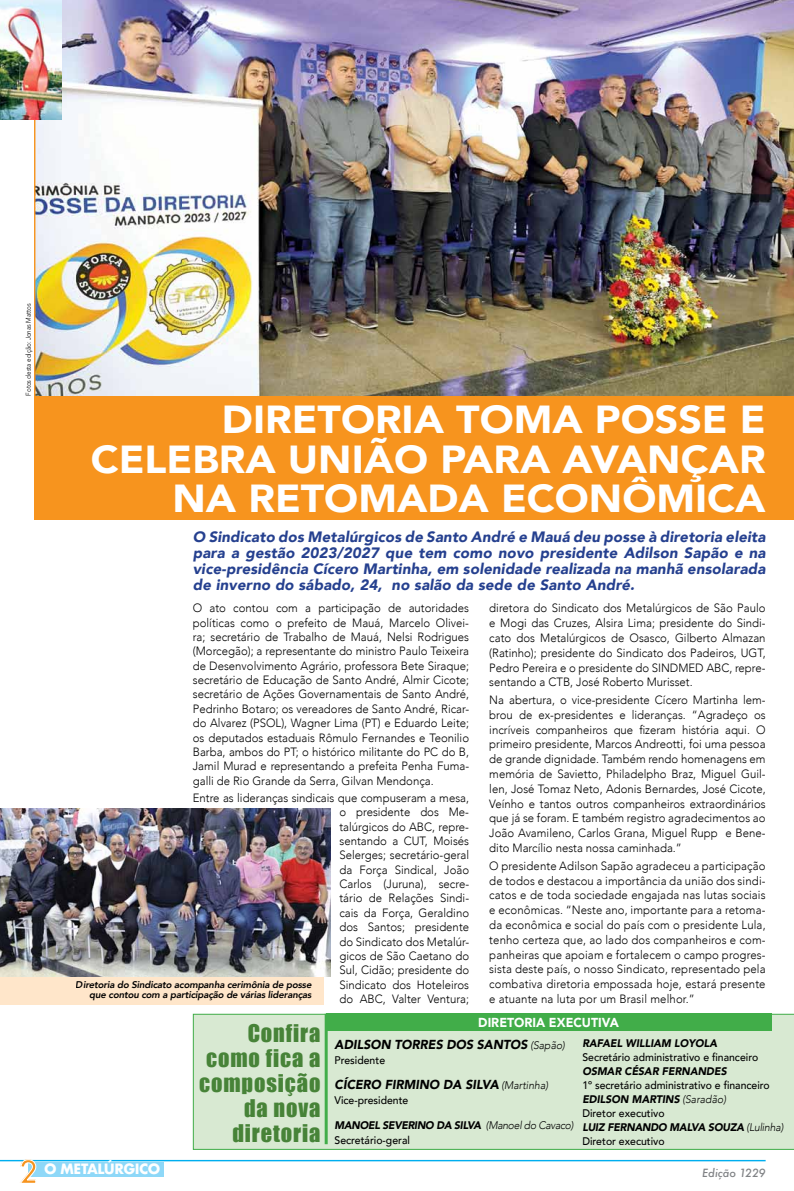
<style>
.page{position:relative;width:794px;height:1191px;background:#fff}
.page>*{position:absolute;margin:0;border:0;box-sizing:border-box;transform-origin:0 0}
.t1{font:900 39px/39.5px "Avenir";color:#fff;text-align:right;scale:1.05 1}
.t2{font:500 30.8px "Futura";color:#f7941e}
.t3{font:22.4px/25px "Impact";letter-spacing:.04em;color:#549045;text-align:right}
.t4{font:italic 900 15px/16px "Avenir";letter-spacing:.01em;color:#25408f;text-align:justify}
.t5{font:700 13.8px "Futura";letter-spacing:-.04em;color:#fff}
.t6{font:italic 900 13px "Avenir";color:#000;scale:.95 1}
.t7{font:900 13px "Avenir";color:#fff;scale:.95 1}
.t8{font:300 12px/14.4px "Avenir";color:#000;text-align:justify;scale:.95 1}
.t9{font:500 11px/14px "Avenir";color:#000;scale:.95 1}
.t10{font:italic 900 11px/15.2px "Avenir";letter-spacing:-.03em;color:#000;scale:.95 1}
.t11{font:italic 900 11px "Avenir";color:#000;scale:.95 1}
.t12{font:italic 500 11px "Futura";color:#808285}
.t13{font:italic 800 9.7px/10px "Avenir";letter-spacing:-.02em;color:#000;text-align:right}
.t14{font:300 7px "Avenir";letter-spacing:-.01em;color:#000;scale:.9 1}
.s1{font-weight:900;font-style:italic}
.s2{font-weight:300;font-style:italic}
.s3{font-weight:300;font-size:11px}
.s4{font-weight:300}
.s5{font-weight:500;font-style:normal}
</style>
<div class="page">
<div style="left:35px;top:395px;width:759px;height:125px;background:#f7941e"></div>
<div style="left:0;top:898px;width:323px;height:107px;background:#ffe6ca"></div>
<img style="left:62px;top:0;width:731px;height:395px">
<hr style="left:793px;top:0;width:1px;height:395px;background:#d1d3d4">
<img style="left:0;top:809px;width:331px;height:167px">
<img style="left:33px;top:56px;width:734px;height:464px">
<hr style="left:0;top:1159px;width:765px;height:2px;background:#00aeef">
<div style="left:28px;top:1162px;width:136px;height:14px;background:#8ed8f8"></div>
<svg style="left:19px;top:1159px;width:18px;height:18px"></svg>
<img style="left:0;top:0;width:62px;height:119px">
<div style="left:193px;top:1013px;width:601px;height:136px;background:#d8e9d2"></div>
<div style="left:326px;top:1013px;width:445px;height:18px;background:#41ad49"></div>
<hr style="left:325px;top:1013px;width:3px;height:131px;background:#41ad49">
<p class="t14" style="left:24px;top:395px;width:104px;rotate:-90deg">Fotos desta edição: Jonas Mattos</p>
<h1 class="t1" style="left:91px;top:399px;width:644px">DIRETORIA TOMA POSSE E<br>CELEBRA UNIÃO PARA AVANÇAR<br>NA RETOMADA ECONÔMICA</h1>
<p class="t4" style="left:193px;top:529px;width:574px">O Sindicato dos Metalúrgicos de Santo André e Mauá deu posse à diretoria eleita para a gestão 2023/2027 que tem como novo presidente Adilson Sapão e na vice-presidência Cícero Martinha, em solenidade realizada na manhã ensolarada de inverno do sábado, 24, no salão da sede de Santo André.</p>
<p class="t8" style="left:193px;top:601px;width:292px">O ato contou com a participação de autoridades políticas como o prefeito de Mauá, Marcelo Olivei&shy;ra; secretário de Trabalho de Mauá, Nelsi Rodrigues (Morcegão); a representante do ministro Paulo Teixeira de Desenvolvimento Agrário, professora Bete Siraque; secretário de Educação de Santo André, Almir Cicote; secretário de Ações Governamentais de Santo André, Pedrinho Botaro; os vereadores de Santo André, Ricar&shy;do Alvarez (PSOL), Wagner Lima (PT) e Eduardo Leite; os deputados estaduais Rômulo Fernandes e Teonilio Barba, ambos do PT; o histórico militante do PC do B, Jamil Murad e representando a prefeita Penha Fuma&shy;galli de Rio Grande da Serra, Gilvan Mendonça.</p>
<p class="t8" style="left:339px;top:790px;width:138px;text-indent:-147px">Entre as lideranças sindicais que compuseram a mesa, o presidente dos Me&shy;talúrgicos do ABC, repre&shy;sentando a CUT, Moisés Selerges; secretário-geral da Força Sindical, João Carlos (Juruna), secre&shy;tário de Relações Sindi&shy;cais da Força, Geraldino dos Santos; presidente do Sindicato dos Metalúr&shy;gicos de São Caetano do Sul, Cidão; presidente do Sindicato dos Hoteleiros do ABC, Valter Ventura;</p>
<p class="t8" style="left:489px;top:601px;width:292px;line-height:14.8px">diretora do Sindicato dos Metalúrgicos de São Paulo e Mogi das Cruzes, Alsira Lima; presidente do Sindi&shy;cato dos Metalúrgicos de Osasco, Gilberto Almazan (Ratinho); presidente do Sindicato dos Padeiros, UGT, Pedro Pereira e o presidente do SINDMED ABC, repre&shy;sentando a CTB, José Roberto Murisset.</p>
<p class="t8" style="left:489px;top:692px;width:292px;line-height:14.8px">Na abertura, o vice-presidente Cícero Martinha lem&shy;brou de ex-presidentes e lideranças. “Agradeço os incríveis companheiros que fizeram história aqui. O primeiro presidente, Marcos Andreotti, foi uma pessoa de grande dignidade. Também rendo homenagens em memória de Savietto, Philadelpho Braz, Miguel Guil&shy;len, José Tomaz Neto, Adonis Bernardes, José Cicote, Veínho e tantos outros companheiros extraordinários que já se foram. E também registro agradecimentos ao João Avamileno, Carlos Grana, Miguel Rupp e Bene&shy;dito Marcílio nesta nossa caminhada.”</p>
<p class="t8" style="left:489px;top:858px;width:292px;line-height:14.8px">O presidente Adilson Sapão agradeceu a participação de todos e destacou a importância da união dos sindi&shy;catos e de toda sociedade engajada nas lutas sociais e econômicas. “Neste ano, importante para a retoma&shy;da econômica e social do país com o presidente Lula, tenho certeza que, ao lado dos companheiros e com&shy;panheiras que apoiam e fortalecem o campo progres&shy;sista deste país, o nosso Sindicato, representado pela combativa diretoria empossada hoje, estará presente e atuante na luta por um Brasil melhor.”</p>
<p class="t13" style="left:76px;top:979px;width:237px">Diretoria do Sindicato acompanha cerimônia de posse que contou com a participação de várias lideranças</p>
<h3 class="t3" style="left:199px;top:1020px;width:123px">Confira como fica a composição da nova diretoria</h3>
<p class="t7" style="left:478px;top:1011px;width:150px">DIRETORIA EXECUTIVA</p>
<p class="t11" style="left:582px;top:1033px;width:143px">RAFAEL WILLIAM LOYOLA</p>
<p class="t9" style="left:582px;top:1049px;width:187px">Secretário administrativo e financeiro</p>
<p class="t11" style="left:582px;top:1061px;width:153px">OSMAR CÉSAR FERNANDES</p>
<p class="t9" style="left:582px;top:1077px;width:213px">1º secretário administrativo e financeiro<br><span class="s1">EDILSON MARTINS</span> <span class="s2">(Saradão)<br></span>Diretor executivo<br><span class="s1">LUIZ FERNANDO MALVA SOUZA</span> <span class="s2">(Lulinha)<br></span>Diretor executivo</p>
<p class="t6" style="left:334px;top:1033px;width:244px">ADILSON TORRES DOS SANTOS <span class="s3">(Sapão)</span></p>
<p class="t9" style="left:334px;top:1052px;width:55px">Presidente</p>
<p class="t6" style="left:334px;top:1073px;width:226px">CÍCERO FIRMINO DA SILVA <span class="s3">(Martinha)</span></p>
<p class="t9" style="left:334px;top:1092px;width:79px">Vice-presidente</p>
<p class="t10" style="left:334px;top:1117px;width:253px">MANOEL SEVERINO DA SILVA <span class="s4">(Manoel do Cavaco)<br></span><span class="s5">Secretário-geral</span></p>
<h2 class="t2" style="left:20px;top:1150px;width:20px">2</h2>
<p class="t5" style="left:44px;top:1158px;width:118px">O METALÚRGICO</p>
<p class="t12" style="left:702px;top:1165px;width:65px">Edição 1229</p>
</div>
